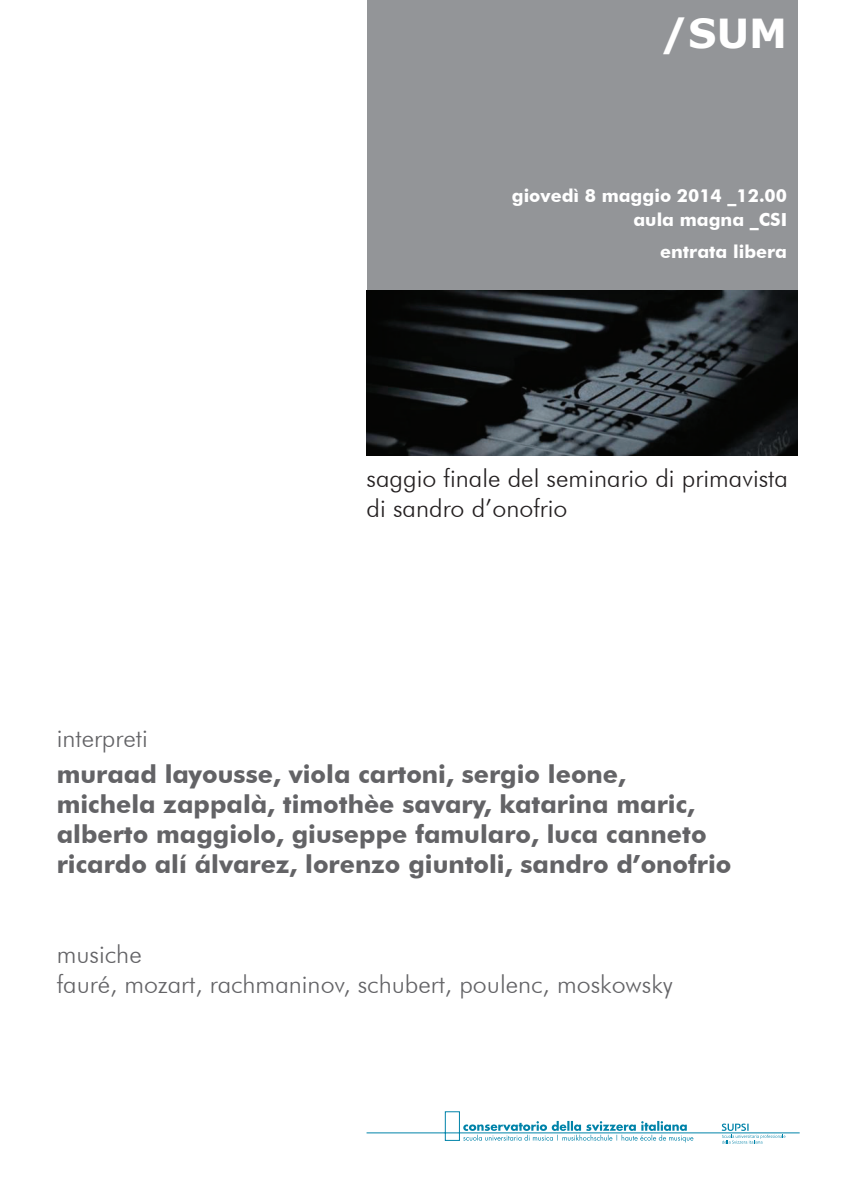
<style>
.page{position:relative;width:842px;height:1191px;background:#fff}
.page>*{position:absolute;margin:0;border:0;box-sizing:border-box;transform-origin:0 0}
.t1{font:700 40px "Verdana";color:#fff}
.t2{font:700 25px/30px "Futura BT";color:#636366}
.t3{font:300 25px/30px "Futura BT";color:#636366}
.t4{font:300 25px/30px "Futura BT";color:#231f20}
.t5{font:700 18px/24px "Futura BT";color:#fff;text-align:right}
</style>
<div class="page">
<div style="left:367px;top:0;width:430px;height:291px;background:#939598"></div>
<svg style="left:366px;top:1111px;width:434px;height:32px"></svg>
<img style="left:367px;top:291px;width:430px;height:164px">
<h1 class="t1" style="left:661px;top:5px;width:128px">/SUM</h1>
<p class="t5" style="left:512px;top:184px;width:277px">giovedì 8 maggio 2014 _12.00 aula magna _CSI</p>
<p class="t5" style="left:660px;top:240px;width:128px">entrata libera</p>
<p class="t3" style="left:57px;top:723px;width:93px">interpreti</p>
<p class="t4" style="left:367px;top:462px;width:423px">saggio finale del seminario di primavista di sandro d’onofrio</p>
<p class="t2" style="left:57px;top:759px;width:676px">muraad layousse, viola cartoni, sergio leone,<br>michela zappalà, timothèe savary, katarina maric, alberto maggiolo, giuseppe famularo, luca canneto ricardo alí álvarez, lorenzo giuntoli, sandro d’onofrio</p>
<p class="t3" style="left:57px;top:939px;width:618px">musiche<br>fauré, mozart, rachmaninov, schubert, poulenc, moskowsky</p>
</div>
